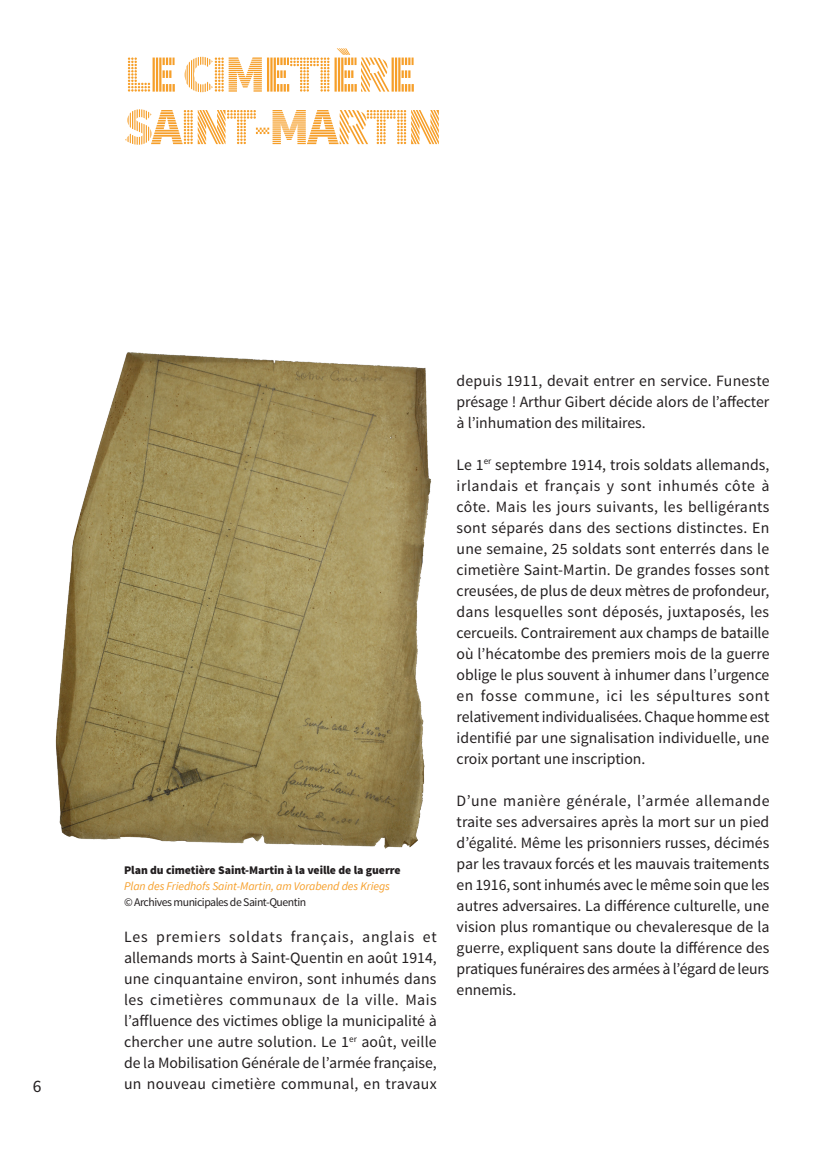
<style>
.page{position:relative;width:819px;height:1156px;background:#fff}
.page>*{position:absolute;margin:0;border:0;box-sizing:border-box;transform-origin:0 0}
.t1{font:52.5px/52.5px "Source Sans Pro DISPLAY";letter-spacing:-.05em;color:#f69f2a}
.t2{font:17.5px "Source Sans Pro";color:#231f20}
.t3{font:15.75px/21px "Source Sans Pro";letter-spacing:-.005em;color:#231f20;text-align:justify}
.t4{font:italic 11.72px "Source Sans Pro";letter-spacing:-.005em;color:#f69f2a}
.t5{font:900 11.72px "Source Sans Pro";letter-spacing:-.005em;color:#231f20}
.t6{font:11.72px "Source Sans Pro";letter-spacing:-.04em;color:#231f20}
</style>
<div class="page">
<img style="left:55px;top:352px;width:376px;height:497px">
<h1 class="t1" style="left:124px;top:49px;width:320px">LE CIMETIÈRE<br>SAINT-MARTIN</h1>
<p class="t2" style="left:33px;top:1075px;width:10px">6</p>
<p class="t5" style="left:124px;top:862px;width:278px">Plan du cimetière Saint-Martin à la veille de la guerre</p>
<p class="t4" style="left:124px;top:879px;width:267px">Plan des Friedhofs Saint-Martin, am Vorabend des Kriegs</p>
<p class="t6" style="left:124px;top:894px;width:184px">© Archives municipales de Saint-Quentin</p>
<p class="t3" style="left:124px;top:927px;width:314px">Les premiers soldats français, anglais et allemands morts à Saint-Quentin en août 1914, une cinquantaine environ, sont inhumés dans les cimetières communaux de la ville. Mais l’affluence des victimes oblige la municipalité à chercher une autre solution. Le 1<sup>er</sup> août, veille de la Mobilisation Générale de l’armée française, un nouveau cimetière communal, en travaux</p>
<p class="t3" style="left:456px;top:370px;width:314px">depuis 1911, devait entrer en service. Funeste présage ! Arthur Gibert décide alors de l’affecter à l’inhumation des militaires.</p>
<p class="t3" style="left:456px;top:454px;width:314px">Le 1<sup>er</sup> septembre 1914, trois soldats allemands, irlandais et français y sont inhumés côte à côte. Mais les jours suivants, les belligérants sont séparés dans des sections distinctes. En une semaine, 25 soldats sont enterrés dans le cimetière Saint-Martin. De grandes fosses sont creusées, de plus de deux mètres de profondeur, dans lesquelles sont déposés, juxtaposés, les cercueils. Contrairement aux champs de bataille où l’hécatombe des premiers mois de la guerre oblige le plus souvent à inhumer dans l’urgence en fosse commune, ici les sépultures sont relativement individualisées. Chaque homme est identifié par une signalisation individuelle, une croix portant une inscription.</p>
<p class="t3" style="left:456px;top:790px;width:314px">D’une manière générale, l’armée allemande traite ses adversaires après la mort sur un pied d’égalité. Même les prisonniers russes, décimés par les travaux forcés et les mauvais traitements en 1916, sont inhumés avec le même soin que les autres adversaires. La différence culturelle, une vision plus romantique ou chevaleresque de la guerre, expliquent sans doute la différence des pratiques funéraires des armées à l’égard de leurs ennemis.</p>
</div>
